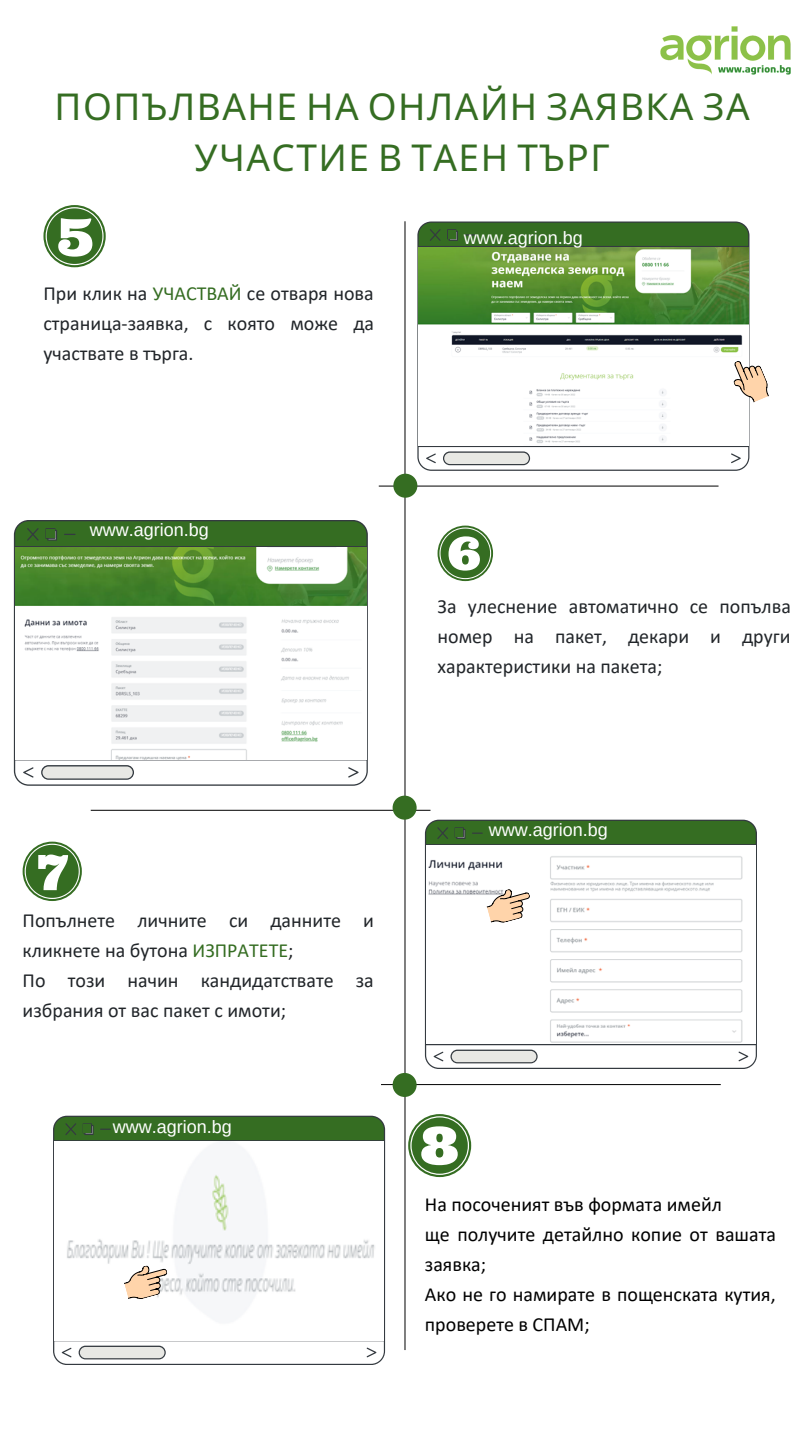
<style>
.page{position:relative;width:810px;height:1440px;background:#fff}
.page>*{position:absolute;margin:0;border:0;box-sizing:border-box;transform-origin:0 0}
.t1{font:37px/51.8px "Noto Sans";letter-spacing:.04em;color:#356d22;text-align:center}
.t2{font:20px/30px "Calibri";color:#212529;text-align:justify}
.t3{font:20px/30px "Calibri";color:#000}
.t4{font:18px "Arimo";color:#fff}
.s1{color:#356d22}
</style>
<div class="page">
<hr style="left:405px;top:221px;width:1px;height:1129px;background:#000">
<hr style="left:379px;top:486px;width:340px;height:1px;background:#000">
<hr style="left:91px;top:810px;width:340px;height:1px;background:#000">
<hr style="left:381px;top:1084px;width:340px;height:1px;background:#000">
<img style="left:660px;top:26px;width:131px;height:49px">
<svg style="left:14px;top:520px;width:354px;height:266px"></svg>
<div style="left:15px;top:521px;width:351px;height:25px;background:#356d22"></div>
<img style="left:15px;top:547px;width:352px;height:212px">
<svg style="left:15px;top:760px;width:352px;height:24px"></svg>
<div style="left:425px;top:820px;width:332px;height:249px;background:#343a40"></div>
<div style="left:426px;top:821px;width:330px;height:23px;background:#356d22"></div>
<img style="left:426px;top:845px;width:330px;height:199px">
<svg style="left:426px;top:1045px;width:330px;height:23px"></svg>
<svg style="left:483px;top:884px;width:52px;height:42px"></svg>
<svg style="left:53px;top:1116px;width:332px;height:249px;fill:#344040"></svg>
<div style="left:54px;top:1117px;width:330px;height:23px;background:#356d22"></div>
<img style="left:54px;top:1141px;width:330px;height:199px">
<svg style="left:54px;top:1341px;width:330px;height:23px"></svg>
<svg style="left:121px;top:1260px;width:51px;height:43px"></svg>
<svg style="left:43px;top:205px;width:63px;height:62px"></svg>
<svg style="left:417px;top:222px;width:332px;height:249px"></svg>
<div style="left:419px;top:223px;width:329px;height:23px;background:#356d22"></div>
<img style="left:419px;top:247px;width:329px;height:199px">
<svg style="left:419px;top:447px;width:329px;height:23px"></svg>
<svg style="left:726px;top:353px;width:43px;height:54px"></svg>
<svg style="left:438px;top:526px;width:55px;height:55px"></svg>
<svg style="left:23px;top:842px;width:59px;height:59px"></svg>
<svg style="left:408px;top:1114px;width:63px;height:63px"></svg>
<div style="left:393px;top:796px;width:24px;height:24px;background:#356d22;border-radius:50%"></div>
<div style="left:393px;top:474px;width:24px;height:24px;background:#356d22;border-radius:50%"></div>
<div style="left:393px;top:1073px;width:24px;height:24px;background:#356d22;border-radius:50%"></div>
<h1 class="t1" style="left:55px;top:79px;width:697px">ПОПЪЛВАНЕ НА ОНЛАЙН ЗАЯВКА ЗА<br>УЧАСТИЕ В ТАЕН ТЪРГ</h1>
<p class="t2" style="left:43px;top:280px;width:332px">При клик на <span class="s1">УЧАСТВАЙ</span> се отваря нова страница-заявка, с която може да участвате в търга.</p>
<p class="t4" style="left:464px;top:227px;width:120px">www.agrion.bg</p>
<p class="t4" style="left:90px;top:520px;width:120px">www.agrion.bg</p>
<p class="t2" style="left:438px;top:593px;width:355px">За улеснение автоматично се попълва номер на пакет, декари и други характеристики на пакета;</p>
<p class="t2" style="left:23px;top:907px;width:353px;text-align:left">Попълнете личните си данните и кликнете на бутона <span class="s1">ИЗПРАТЕТЕ</span>;<br>По този начин кандидатствате за избрания от вас пакет с имоти;</p>
<p class="t4" style="left:113px;top:1116px;width:120px">www.agrion.bg</p>
<p class="t4" style="left:489px;top:820px;width:120px">www.agrion.bg</p>
<p class="t3" style="left:425px;top:1191px;width:353px">На посоченият във формата имейл<br>ще получите детайлно копие от вашата заявка;<br>Ако не го намирате в пощенската кутия, проверете в СПАМ;</p>
</div>
